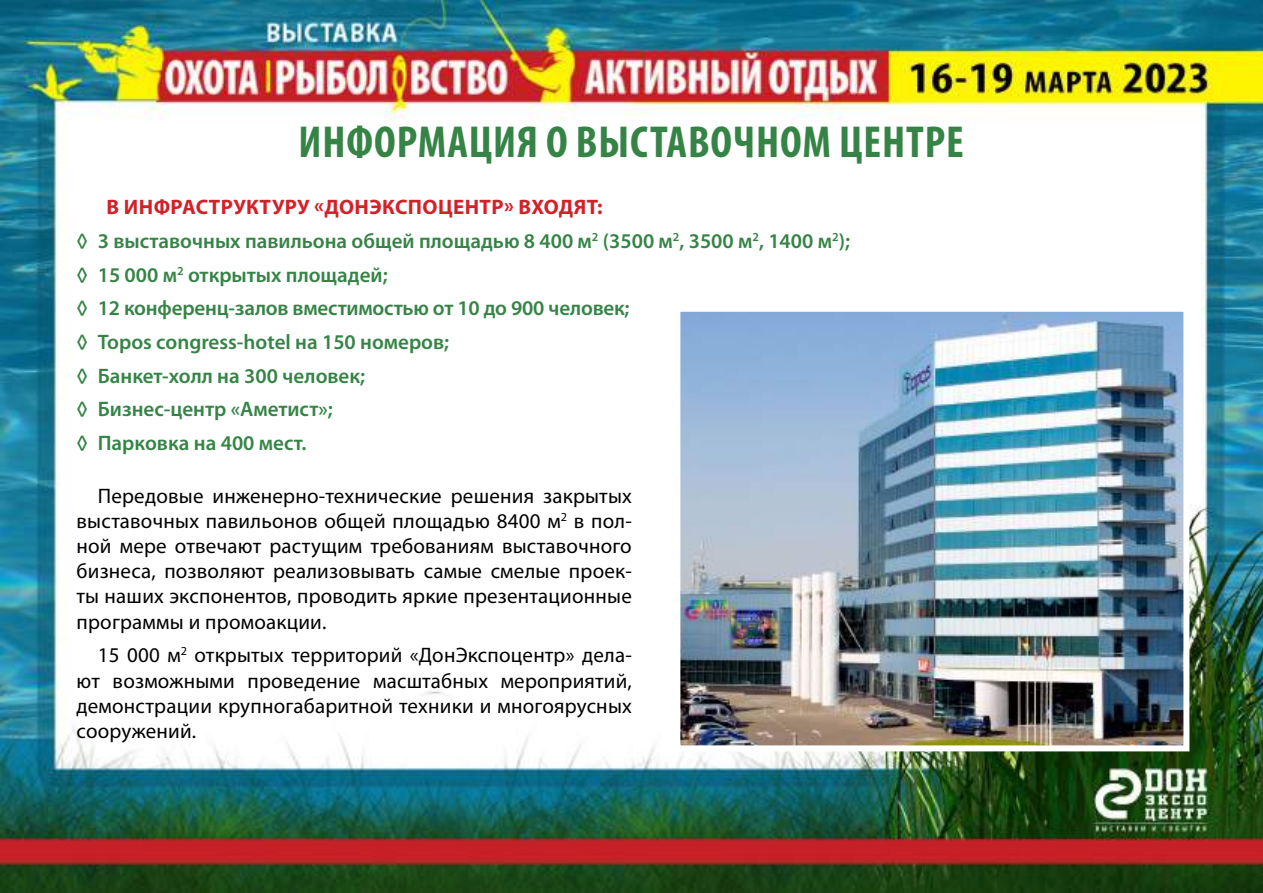
<style>
.page{position:relative;width:1263px;height:893px;background:#fff}
.page>*{position:absolute;margin:0;border:0;box-sizing:border-box;transform-origin:0 0}
.t1{font:700 condensed 45px "Myriad Pro";letter-spacing:.02em;color:#358446}
.t2{font:21px/25.2px "Myriad Pro";letter-spacing:.01em;color:#000;text-align:justify}
.t3{font:600 21px/33.8px "Myriad Pro";color:#358446}
.s1{font-weight:700;color:#d12229}
</style>
<div class="page">
<img style="left:0;top:0;width:1263px;height:893px">
<img style="left:681px;top:313px;width:501px;height:431px">
<div style="left:674px;top:306px;width:515px;height:445px;border:6px solid #fff"></div>
<h1 class="t1" style="left:299px;top:114px;width:667px">ИНФОРМАЦИЯ О ВЫСТАВОЧНОМ ЦЕНТРЕ</h1>
<p class="t3" style="left:77px;top:190px;width:775px;text-indent:30px"><span class="s1">В ИНФРАСТРУКТУРУ «ДОНЭКСПОЦЕНТР» ВХОДЯТ:<br></span>◊ 3 выставочных павильона общей площадью 8 400 м<sup>2</sup> (3500 м<sup>2</sup>, 3500 м<sup>2</sup>, 1400 м<sup>2</sup>); ◊ 15 000 м<sup>2</sup> открытых площадей;<br>◊ 12 конференц-залов вместимостью от 10 до 900 человек;<br>◊ Topos congress-hotel на 150 номеров;<br>◊ Банкет-холл на 300 человек;<br>◊ Бизнес-центр «Аметист»;<br>◊ Парковка на 400 мест.</p>
<p class="t2" style="left:77px;top:483px;width:557px;text-indent:21px">Передовые инженерно-технические решения закрытых выставочных павильонов общей площадью 8400 м<sup>2</sup> в пол&shy;ной мере отвечают растущим требованиям выставочного бизнеса, позволяют реализовывать самые смелые проек&shy;ты наших экспонентов, проводить яркие презентационные программы и промоакции.</p>
<p class="t2" style="left:77px;top:642px;width:557px;text-indent:21px">15 000 м<sup>2</sup> открытых территорий «ДонЭкспоцентр» дела&shy;ют возможными проведение масштабных мероприятий, демонстрации крупногабаритной техники и многоярусных сооружений.</p>
</div>
